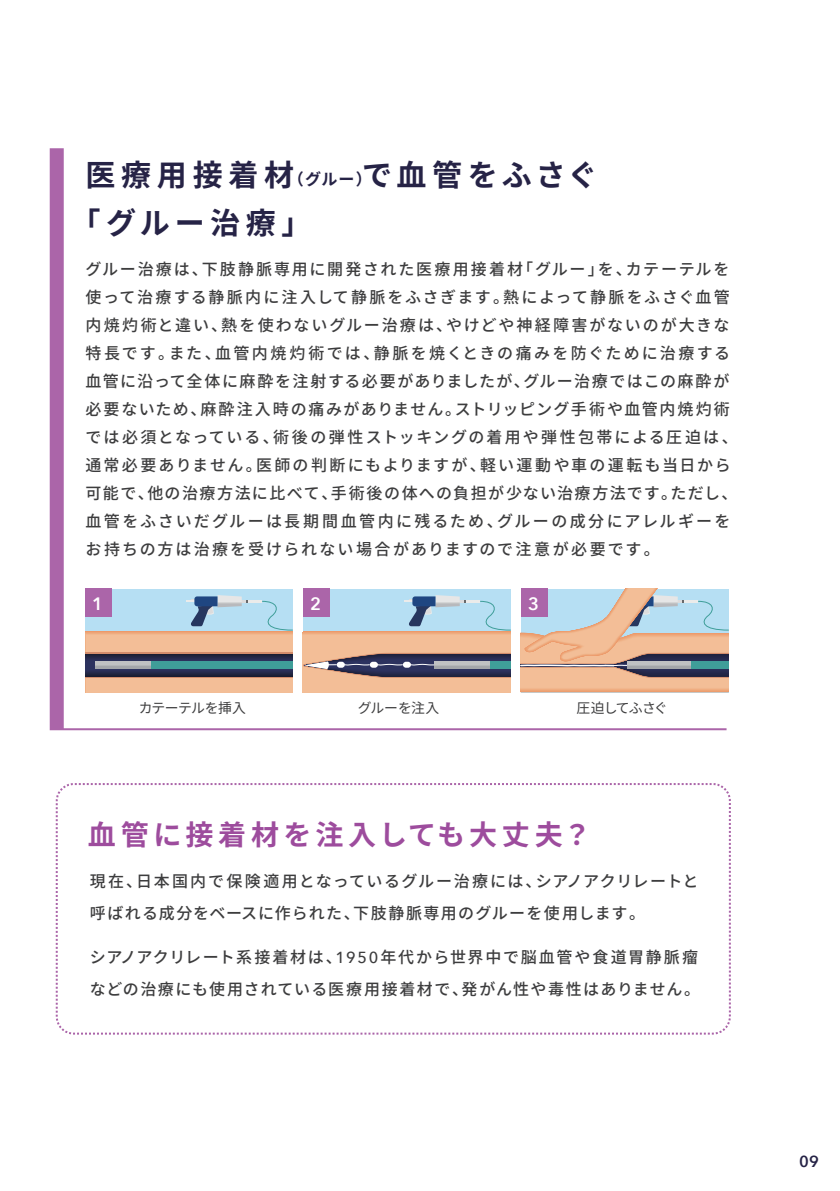
<style>
.page{position:relative;width:840px;height:1191px;background:#fff}
.page>*{position:absolute;margin:0;border:0;box-sizing:border-box;transform-origin:0 0}
.t1{font:700 30px/48px "Noto Sans CJ Kjp";letter-spacing:.18em;color:#262346}
.t2{font:700 28px "Noto Sans CJ Kjp";letter-spacing:.165em;color:#9d4c9d}
.t3{font:600 17.8px "Avenir Next";color:#fff}
.t4{font:500 16px/28px "Noto Sans CJ Kjp";letter-spacing:.105em;color:#3d3d3e}
.t5{font:500 16px/32px "Noto Sans CJ Kjp";letter-spacing:.08em;color:#3d3d3e}
.t6{font:600 16px "Avenir Next";color:#262346}
.t7{font:13.8px "Noto Sans CJ Kjp";letter-spacing:-.04em;color:#3d3d3e}
.t8{font:13.8px "Noto Sans CJ Kjp";letter-spacing:-.065em;color:#3d3d3e}
.s1{font-size:16px}
.s2{font-family:"Avenir Next"}
</style>
<div class="page">
<div style="left:56px;top:783px;width:674px;height:251px;border:2px dashed #ab65a9;border-radius:17px"></div>
<div style="left:691px;top:661px;width:37px;height:8px;background:#3f9e99"></div>
<svg style="left:50px;top:148px;width:676px;height:582px"></svg>
<h1 class="t1" style="left:70px;top:152px;width:528px;text-indent:15px">医療用接着材<span class="s1">（グルー）</span>で血管をふさぐ「グルー治療」</h1>
<p class="t4" style="left:85px;top:256px;width:653px">グルー治療は、下肢静脈専用に開発された医療用接着材「グルー」を、カテーテルを使って治療する静脈内に注入して静脈をふさぎます。熱によって静脈をふさぐ血管内焼灼術と違い、熱を使わないグルー治療は、やけどや神経障害がないのが大きな特長です。また、血管内焼灼術では、静脈を焼くときの痛みを防ぐために治療する血管に沿って全体に麻酔を注射する必要がありましたが、グルー治療ではこの麻酔が必要ないため、麻酔注入時の痛みがありません。ストリッピング手術や血管内焼灼術では必須となっている、術後の弾性ストッキングの着用や弾性包帯による圧迫は、通常必要ありません。医師の判断にもよりますが、軽い運動や車の運転も当日から可能で、他の治療方法に比べて、手術後の体への負担が少ない治療方法です。ただし、血管をふさいだグルーは長期間血管内に残るため、グルーの成分にアレルギーをお持ちの方は治療を受けられない場合がありますので注意が必要です。</p>
<p class="t3" style="left:92px;top:589px;width:12px">1</p>
<p class="t3" style="left:310px;top:589px;width:12px">2</p>
<p class="t3" style="left:528px;top:589px;width:12px">3</p>
<p class="t7" style="left:139px;top:700px;width:109px">カテーテルを挿入</p>
<p class="t7" style="left:358px;top:700px;width:83px">グルーを注入</p>
<p class="t8" style="left:576px;top:700px;width:92px">圧迫してふさぐ</p>
<h2 class="t2" style="left:88px;top:819px;width:504px">血管に接着材を注入しても大丈夫？</h2>
<p class="t5" style="left:90px;top:866px;width:610px">現在、日本国内で保険適用となっているグルー治療には、シアノアクリレートと呼ばれる成分をベースに作られた、下肢静脈専用のグルーを使用します。</p>
<p class="t4" style="left:90px;top:942px;width:611px;line-height:32px">シアノアクリレート系接着材は、<span class="s2">1950</span>年代から世界中で脳血管や食道胃静脈瘤などの治療にも使用されている医療用接着材で、発がん性や毒性はありません。</p>
<p class="t6" style="left:798px;top:1147px;width:21px">09</p>
</div>
